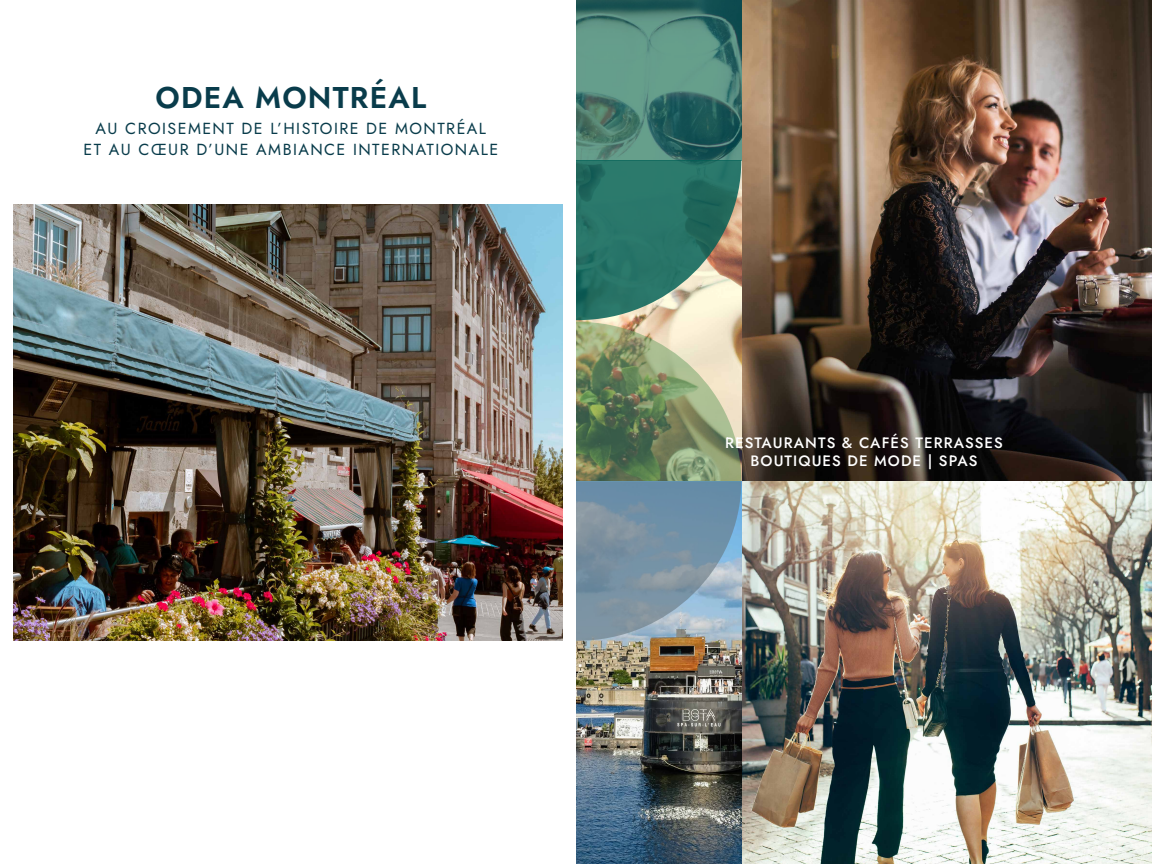
<style>
.page{position:relative;width:1152px;height:864px;background:#fff}
.page>*{position:absolute;margin:0;border:0;box-sizing:border-box;transform-origin:0 0}
.t1{font:600 30px "Jost";letter-spacing:.04em;color:#093c4b}
.t2{font:16px/21px "Jost";letter-spacing:.09em;color:#093c4b;text-align:center}
.t3{font:500 15px/18px "Jost";letter-spacing:.07em;color:#fff;text-align:center}
</style>
<div class="page">
<img style="left:14px;top:204px;width:548px;height:437px">
<img style="left:741px;top:0;width:411px;height:864px">
<img style="left:576px;top:641px;width:165px;height:223px">
<svg style="left:576px;top:0;width:165px;height:160px;background:#497f74"></svg>
<img style="left:576px;top:160px;width:165px;height:481px">
<h1 class="t1" style="left:156px;top:77px;width:272px">ODEA MONTRÉAL</h1>
<p class="t2" style="left:84px;top:118px;width:416px">AU CROISEMENT DE L’HISTOIRE DE MONTRÉAL<br>ET AU CŒUR D’UNE AMBIANCE INTERNATIONALE</p>
<p class="t3" style="left:725px;top:434px;width:279px">RESTAURANTS &amp; CAFÉS TERRASSES<br>BOUTIQUES DE MODE | SPAS</p>
</div>
